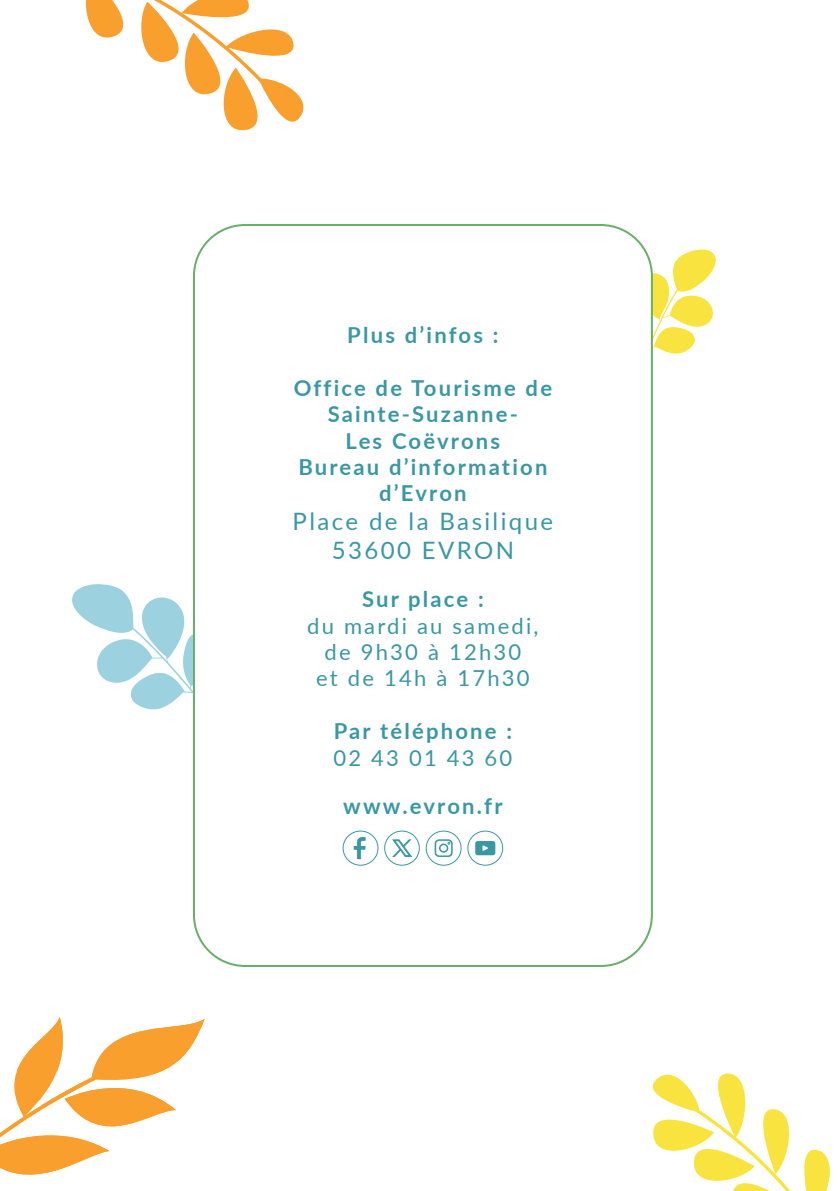
<style>
.page{position:relative;width:840px;height:1191px;background:#fff}
.page>*{position:absolute;margin:0;border:0;box-sizing:border-box;transform-origin:0 0}
.t1{font:24px "Lato";letter-spacing:.1em;color:#3998a4}
.t2{font:700 22px/26.4px "Lato";letter-spacing:.1em;color:#3998a4;text-align:center}
.t3{font:22px "Lato";letter-spacing:.1em;color:#3998a4}
</style>
<div class="page">
<svg style="left:652px;top:1073px;width:178px;height:118px"></svg>
<svg style="left:0;top:1016px;width:204px;height:159px"></svg>
<svg style="left:644px;top:249px;width:72px;height:173px"></svg>
<svg style="left:72px;top:584px;width:121px;height:126px"></svg>
<svg style="left:86px;top:0;width:218px;height:131px"></svg>
<div style="left:194px;top:225px;width:457px;height:741px;background:#fff;border-radius:51px"></div>
<div style="left:342px;top:830px;width:36px;height:35px;border:1px solid #3998a4;border-radius:50%"></div>
<svg style="left:353px;top:837px;width:12px;height:22px"></svg>
<div style="left:425px;top:830px;width:36px;height:35px;border:1px solid #3998a4;border-radius:50%"></div>
<svg style="left:384px;top:831px;width:68px;height:35px"></svg>
<div style="left:467px;top:830px;width:36px;height:35px;border:1px solid #3998a4;border-radius:50%"></div>
<svg style="left:475px;top:841px;width:20px;height:14px"></svg>
<p class="t2" style="left:347px;top:321px;width:153px">Plus d’infos :</p>
<p class="t2" style="left:293px;top:374px;width:260px">Office de Tourisme de</p>
<p class="t2" style="left:327px;top:400px;width:192px">Sainte-Suzanne-</p>
<p class="t2" style="left:345px;top:426px;width:156px">Les Coëvrons</p>
<p class="t2" style="left:298px;top:453px;width:250px">Bureau d’information d’Evron</p>
<p class="t1" style="left:292px;top:504px;width:262px">Place de la Basilique</p>
<p class="t1" style="left:331px;top:533px;width:184px">53600 EVRON</p>
<p class="t2" style="left:362px;top:585px;width:123px">Sur place :</p>
<p class="t3" style="left:307px;top:610px;width:233px">du mardi au samedi,</p>
<p class="t3" style="left:324px;top:636px;width:198px">de 9h30 à 12h30</p>
<p class="t3" style="left:316px;top:662px;width:215px">et de 14h à 17h30</p>
<p class="t2" style="left:333px;top:717px;width:180px">Par téléphone :</p>
<p class="t3" style="left:333px;top:742px;width:180px">02 43 01 43 60</p>
<p class="t2" style="left:343px;top:791px;width:161px">www.evron.fr</p>
</div>
